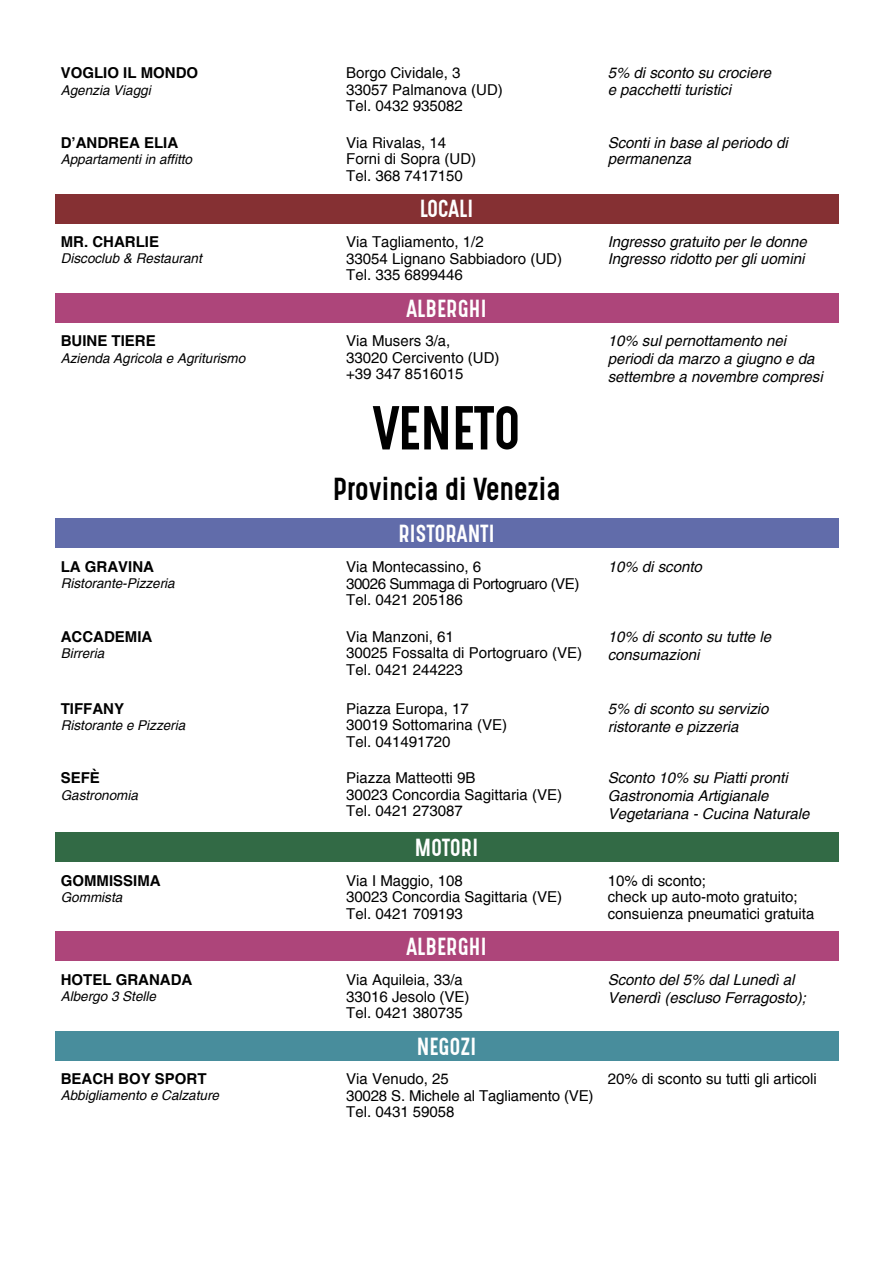
<style>
.page{position:relative;width:893px;height:1263px;background:#fff}
.page>*{position:absolute;margin:0;border:0;box-sizing:border-box;transform-origin:0 0}
.t1{font:52.5px "Gotcha Gothic";color:#000}
.t2{font:27px "Gotcha Gothic";color:#000}
.t3{font:21px "Gotcha Gothic";letter-spacing:.01em;color:#fff}
.t4{font:15px/16.5px "Helvetica";color:#000}
.t5{font:italic 15px/18px "Helvetica";color:#000}
.t6{font:700 15px "Helvetica";color:#000}
.t7{font:italic 13.5px "Helvetica";color:#000}
</style>
<div class="page">
<div style="left:55px;top:194px;width:783px;height:29px;background:#853033"></div>
<div style="left:55px;top:293px;width:783px;height:30px;background:#ad457a"></div>
<div style="left:55px;top:518px;width:783px;height:30px;background:#616caa"></div>
<div style="left:55px;top:832px;width:783px;height:30px;background:#326a45"></div>
<div style="left:55px;top:931px;width:783px;height:30px;background:#ad457a"></div>
<div style="left:55px;top:1031px;width:783px;height:29px;background:#488d9c"></div>
<p class="t6" style="left:61px;top:64px;width:139px">VOGLIO IL MONDO</p>
<p class="t7" style="left:61px;top:82px;width:92px">Agenzia Viaggi</p>
<p class="t4" style="left:346px;top:65px;width:158px">Borgo Cividale, 3<br>33057 Palmanova (UD)<br>Tel. 0432 935082</p>
<p class="t5" style="left:608px;top:65px;width:165px;line-height:16.5px">5% di sconto su crociere e pacchetti turistici</p>
<p class="t6" style="left:61px;top:133px;width:119px">D’ANDREA ELIA</p>
<p class="t7" style="left:61px;top:151px;width:133px">Appartamenti in affitto</p>
<p class="t4" style="left:346px;top:134px;width:132px">Via Rivalas, 14<br>Forni di Sopra (UD)<br>Tel. 368 7417150</p>
<p class="t5" style="left:608px;top:134px;width:182px;line-height:16.5px">Sconti in base al periodo di permanenza</p>
<h3 class="t3" style="left:420px;top:193px;width:55px">LOCALI</h3>
<p class="t6" style="left:61px;top:233px;width:100px">MR. CHARLIE</p>
<p class="t7" style="left:61px;top:251px;width:143px">Discoclub &amp; Restaurant</p>
<p class="t4" style="left:346px;top:234px;width:217px">Via Tagliamento, 1/2<br>33054 Lignano Sabbiadoro (UD)<br>Tel. 335 6899446</p>
<p class="t5" style="left:608px;top:234px;width:201px;line-height:16.5px">Ingresso gratuito per le donne<br>Ingresso ridotto per gli uomini</p>
<h3 class="t3" style="left:406px;top:292px;width:82px">ALBERGHI</h3>
<p class="t6" style="left:61px;top:332px;width:97px">BUINE TIERE</p>
<p class="t7" style="left:61px;top:350px;width:186px">Azienda Agricola e Agriturismo</p>
<p class="t4" style="left:346px;top:333px;width:155px">Via Musers 3/a,<br>33020 Cercivento (UD) +39 347 8516015</p>
<p class="t5" style="left:608px;top:332px;width:217px">10% sul pernottamento nei periodi da marzo a giugno e da settembre a novembre compresi</p>
<h1 class="t1" style="left:373px;top:388px;width:149px">VENETO</h1>
<h2 class="t2" style="left:333px;top:469px;width:229px">Provincia di Venezia</h2>
<h3 class="t3" style="left:398px;top:518px;width:97px">RISTORANTI</h3>
<p class="t6" style="left:61px;top:558px;width:95px">LA GRAVINA</p>
<p class="t7" style="left:61px;top:576px;width:116px">Ristorante-Pizzeria</p>
<p class="t4" style="left:346px;top:559px;width:235px">Via Montecassino, 6<br>30026 Summaga di Portogruaro (VE)<br>Tel. 0421 205186</p>
<p class="t5" style="left:608px;top:558px;width:96px">10% di sconto</p>
<p class="t6" style="left:61px;top:627px;width:93px">ACCADEMIA</p>
<p class="t7" style="left:61px;top:645px;width:45px">Birreria</p>
<p class="t4" style="left:346px;top:628px;width:237px">Via Manzoni, 61<br>30025 Fossalta di Portogruaro (VE)<br>Tel. 0421 244223</p>
<p class="t5" style="left:608px;top:627px;width:165px">10% di sconto su tutte le consumazioni</p>
<p class="t6" style="left:61px;top:699px;width:65px">TIFFANY</p>
<p class="t7" style="left:61px;top:717px;width:126px">Ristorante e Pizzeria</p>
<p class="t4" style="left:346px;top:700px;width:162px">Piazza Europa, 17<br>30019 Sottomarina (VE)<br>Tel. 041491720</p>
<p class="t5" style="left:608px;top:700px;width:162px">5% di sconto su servizio ristorante e pizzeria</p>
<p class="t6" style="left:61px;top:769px;width:41px">SEFÈ</p>
<p class="t7" style="left:61px;top:787px;width:79px">Gastronomia</p>
<p class="t4" style="left:346px;top:770px;width:217px">Piazza Matteotti 9B<br>30023 Concordia Sagittaria (VE)<br>Tel. 0421 273087</p>
<p class="t5" style="left:608px;top:769px;width:203px">Sconto 10% su Piatti pronti<br>Gastronomia Artigianale<br>Vegetariana - Cucina Naturale</p>
<h3 class="t3" style="left:415px;top:831px;width:65px">MOTORI</h3>
<p class="t6" style="left:61px;top:871px;width:102px">GOMMISSIMA</p>
<p class="t7" style="left:61px;top:889px;width:63px">Gommista</p>
<p class="t4" style="left:346px;top:872px;width:217px">Via I Maggio, 108<br>30023 Concordia Sagittaria (VE)<br>Tel. 0421 709193</p>
<p class="t4" style="left:608px;top:872px;width:208px">10% di sconto;<br>check up auto-moto gratuito; consuienza pneumatici gratuita</p>
<h3 class="t3" style="left:406px;top:931px;width:82px">ALBERGHI</h3>
<p class="t6" style="left:61px;top:970px;width:133px">HOTEL GRANADA</p>
<p class="t7" style="left:61px;top:988px;width:97px">Albergo 3 Stelle</p>
<p class="t4" style="left:346px;top:971px;width:125px">Via Aquileia, 33/a<br>33016 Jesolo (VE)<br>Tel. 0421 380735</p>
<p class="t5" style="left:608px;top:971px;width:200px">Sconto del 5% dal Lunedì al<br>Venerdì (escluso Ferragosto);</p>
<h3 class="t3" style="left:417px;top:1030px;width:61px">NEGOZI</h3>
<p class="t6" style="left:61px;top:1070px;width:147px">BEACH BOY SPORT</p>
<p class="t7" style="left:61px;top:1088px;width:160px">Abbigliamento e Calzature</p>
<p class="t4" style="left:346px;top:1071px;width:249px">Via Venudo, 25<br>30028 S. Michele al Tagliamento (VE)<br>Tel. 0431 59058</p>
<p class="t4" style="left:608px;top:1071px;width:211px">20% di sconto su tutti gli articoli</p>
</div>
